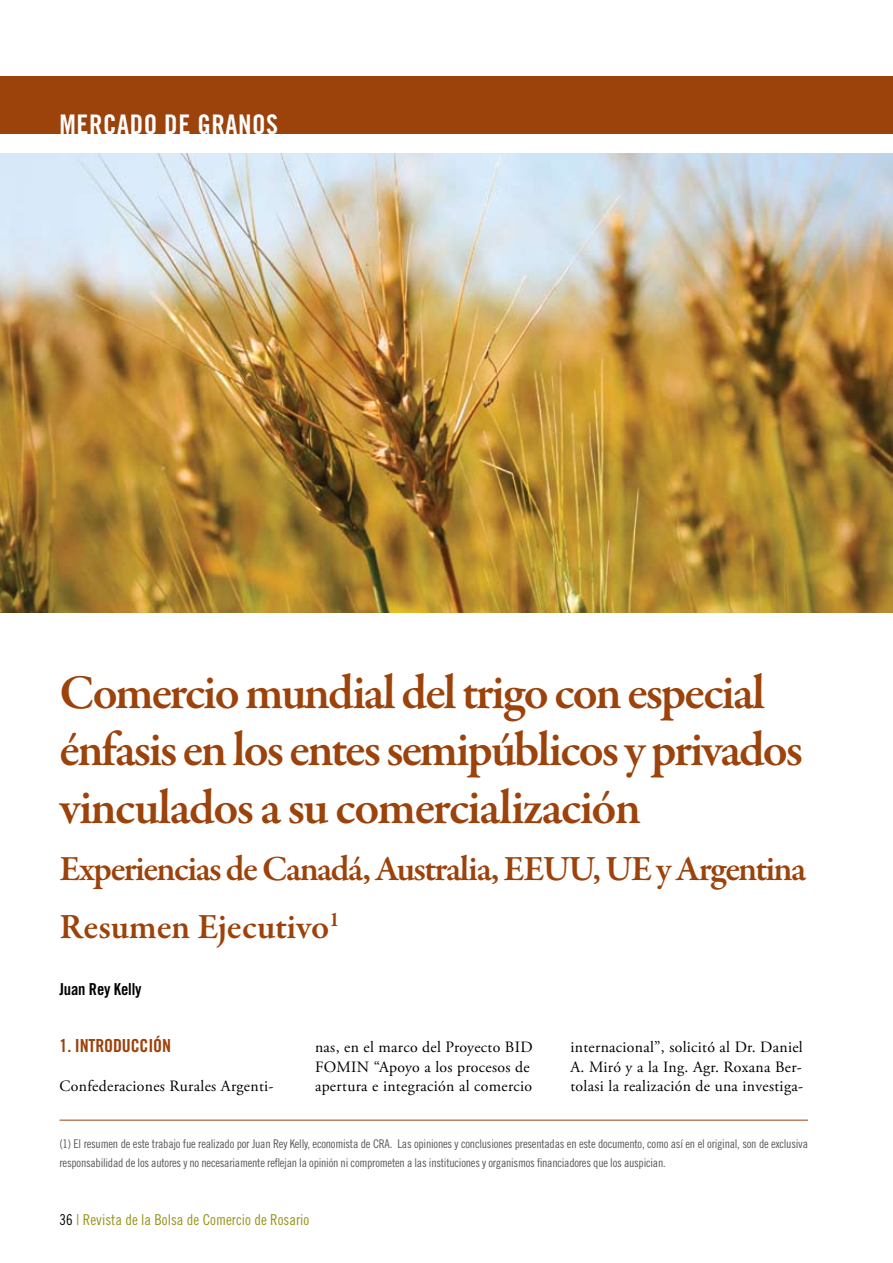
<style>
.page{position:relative;width:893px;height:1263px;background:#fff}
.page>*{position:absolute;margin:0;border:0;box-sizing:border-box;transform-origin:0 0}
.t1{font:600 49.5px/57.4px "Garamond Premr Pro";letter-spacing:-.04em;color:#9c420b}
.t2{font:600 36px/57.4px "Garamond Premr Pro";letter-spacing:-.04em;color:#9c420b}
.t3{font:27px "Trade Gothic Bold Cond Twenty";letter-spacing:.02em;color:#fff}
.t4{font:18px "Trade Gothic Bold Cond Twenty";color:#9c420b}
.t5{font:16.5px "Trade Gothic Bold Cond Twenty";letter-spacing:-.01em;color:#000}
.t6{font:15.75px/19.2px "Adobe Garamond Pro";letter-spacing:.02em;color:#000}
.t7{font:15px "Trade Gothic Cond Eighteen";color:#99921b}
.t8{font:12px/19.2px "Trade Gothic Cond Eighteen";letter-spacing:-.02em;color:#58595b}
.s1{color:#000}
</style>
<div class="page">
<img style="left:0;top:153px;width:893px;height:459px">
<div style="left:0;top:77px;width:893px;height:57px;background:#9c420b"></div>
<hr style="left:60px;top:1120px;width:748px;height:1px;background:#9c420b">
<h3 class="t3" style="left:60px;top:108px;width:220px">MERCADO DE GRANOS</h3>
<h1 class="t1" style="left:60px;top:665px;width:745px">Comercio mundial del trigo con especial énfasis en los entes semipúblicos y privados vinculados a su comercialización</h1>
<h2 class="t2" style="left:60px;top:841px;width:748px">Experiencias de Canadá, Australia, EEUU, UE y Argentina<br>Resumen Ejecutivo<sup>1</sup></h2>
<h3 class="t5" style="left:60px;top:979px;width:84px">JUAN REY KELLY</h3>
<h3 class="t4" style="left:60px;top:1035px;width:30px">1. INTRODUCCI</h3>
<h3 class="t4" style="left:153px;top:1035px;width:17px">ÓN</h3>
<h3 class="t6" style="left:60px;top:1077px;width:216px">Confederaciones Rurales Argenti-</h3>
<h3 class="t6" style="left:315px;top:1038px;width:219px">nas, en el marco del Proyecto BID<br>FOMIN “Apoyo a los procesos de apertura e integración al comercio</h3>
<h3 class="t6" style="left:570px;top:1038px;width:234px;text-align:justify">internacional”, solicitó al Dr. Daniel A. Miró y a la Ing. Agr. Roxana Ber&shy;tolasi la realización de una investiga-</h3>
<p class="t8" style="left:60px;top:1134px;width:750px">(1) El resumen de este trabajo fue realizado por Juan Rey Kelly, economista de CRA. Las opiniones y conclusiones presentadas en este documento, como así en el original, son de exclusiva responsabilidad de los autores y no necesariamente reflejan la opinión ni comprometen a las instituciones y organismos financiadores que los auspician.</p>
<p class="t7" style="left:60px;top:1210px;width:251px"><span class="s1">36</span> | Revista de la Bolsa de Comercio de Rosario</p>
</div>
